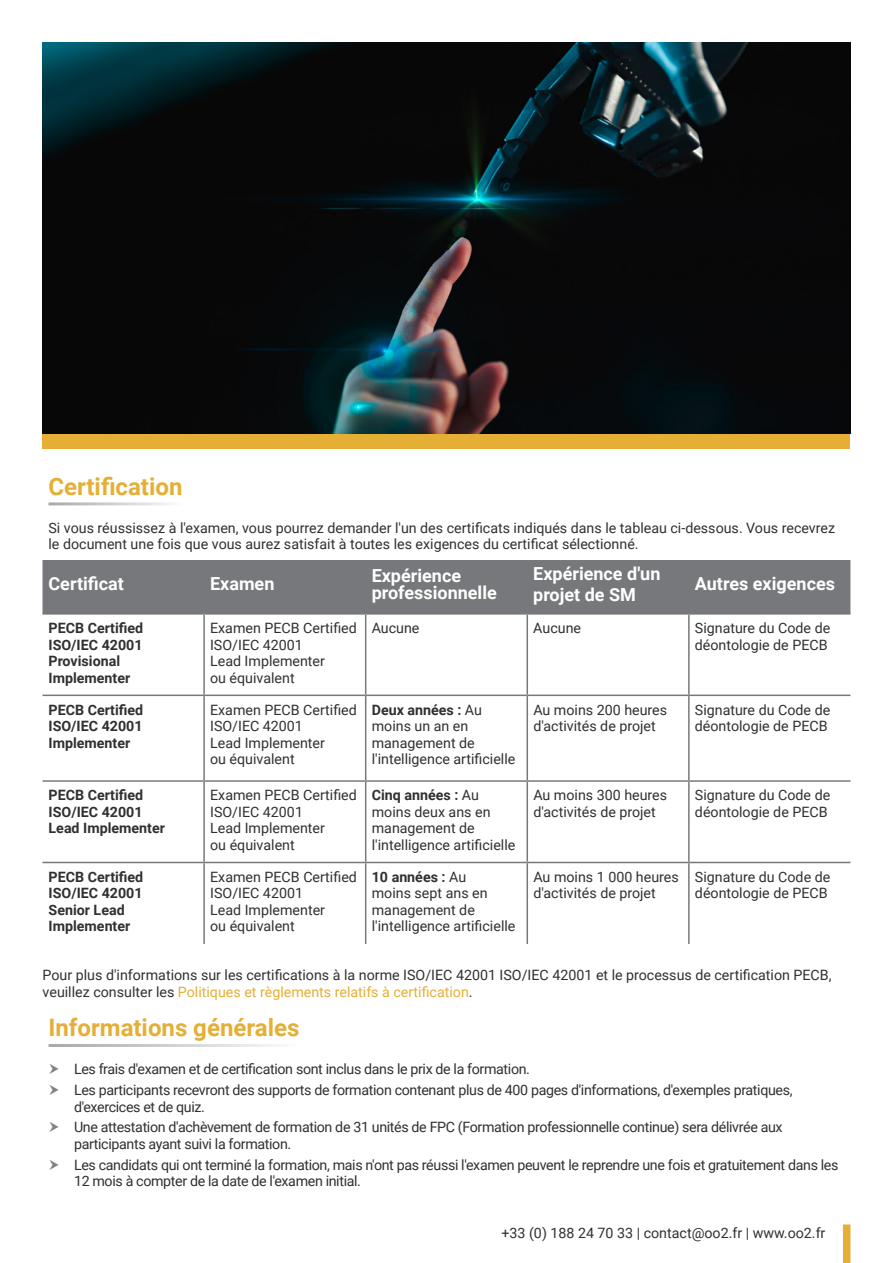
<style>
.page{position:relative;width:893px;height:1263px;background:#fff}
.page>*{position:absolute;margin:0;border:0;box-sizing:border-box;transform-origin:0 0}
.t1{font:700 24px "Roboto";color:#e5af35}
.t2{font:700 18px/16.5px "Roboto";color:#fff}
.Bullet_Points{font:14.25px/16.5px "Roboto";color:#312f30}
.Bullet_Points-2{font:14.25px/16.5px "Roboto";letter-spacing:-.025em;color:#312f30}
.t3{font:700 14.25px/16.5px "Roboto";color:#312f30}
.s1{font-weight:700}
.s2{color:#e5af35}
</style>
<div class="page">
<img style="left:43px;top:43px;width:807px;height:391px">
<div style="left:43px;top:434px;width:807px;height:14px;background:#e5af35"></div>
<div style="left:43px;top:560px;width:807px;height:53px;background:#76787b"></div>
<hr style="left:43px;top:862px;width:161px;height:1px;background:#76787b">
<hr style="left:204px;top:862px;width:162px;height:1px;background:#76787b">
<hr style="left:366px;top:862px;width:161px;height:1px;background:#76787b">
<hr style="left:527px;top:862px;width:162px;height:1px;background:#76787b">
<hr style="left:689px;top:862px;width:161px;height:1px;background:#76787b">
<hr style="left:203px;top:615px;width:2px;height:79px;background:#76787b">
<hr style="left:365px;top:615px;width:1px;height:79px;background:#76787b">
<hr style="left:526px;top:615px;width:2px;height:79px;background:#76787b">
<hr style="left:688px;top:615px;width:2px;height:79px;background:#76787b">
<hr style="left:43px;top:694px;width:161px;height:2px;background:#76787b">
<hr style="left:204px;top:694px;width:162px;height:2px;background:#76787b">
<hr style="left:203px;top:696px;width:2px;height:84px;background:#76787b">
<hr style="left:366px;top:694px;width:161px;height:2px;background:#76787b">
<hr style="left:365px;top:696px;width:1px;height:84px;background:#76787b">
<hr style="left:527px;top:694px;width:162px;height:2px;background:#76787b">
<hr style="left:526px;top:696px;width:2px;height:84px;background:#76787b">
<hr style="left:689px;top:694px;width:161px;height:2px;background:#76787b">
<hr style="left:688px;top:696px;width:2px;height:84px;background:#76787b">
<hr style="left:43px;top:780px;width:161px;height:2px;background:#76787b">
<hr style="left:204px;top:780px;width:162px;height:2px;background:#76787b">
<hr style="left:203px;top:782px;width:2px;height:80px;background:#76787b">
<hr style="left:366px;top:780px;width:161px;height:2px;background:#76787b">
<hr style="left:365px;top:782px;width:1px;height:80px;background:#76787b">
<hr style="left:527px;top:780px;width:162px;height:2px;background:#76787b">
<hr style="left:526px;top:782px;width:2px;height:80px;background:#76787b">
<hr style="left:689px;top:780px;width:161px;height:2px;background:#76787b">
<hr style="left:688px;top:782px;width:2px;height:80px;background:#76787b">
<hr style="left:203px;top:863px;width:2px;height:81px;background:#76787b">
<hr style="left:365px;top:863px;width:1px;height:81px;background:#76787b">
<hr style="left:526px;top:863px;width:2px;height:81px;background:#76787b">
<hr style="left:688px;top:863px;width:2px;height:81px;background:#76787b">
<hr style="left:43px;top:613px;width:161px;height:2px;background:#76787b">
<hr style="left:204px;top:613px;width:162px;height:2px;background:#76787b">
<hr style="left:366px;top:613px;width:161px;height:2px;background:#76787b">
<hr style="left:527px;top:613px;width:162px;height:2px;background:#76787b">
<hr style="left:689px;top:613px;width:161px;height:2px;background:#76787b">
<div style="left:843px;top:1224px;width:7px;height:39px;background:#e5af35"></div>
<p class="t1" style="left:49px;top:470px;width:135px">Certification</p>
<p class="Bullet_Points" style="left:49px;top:519px;width:788px">Si vous réussissez à l'examen, vous pourrez demander l'un des certificats indiqués dans le tableau ci-dessous. Vous recevrez le document une fois que vous aurez satisfait à toutes les exigences du certificat sélectionné.</p>
<p class="t2" style="left:49px;top:575px;width:77px">Certificat</p>
<p class="t2" style="left:210px;top:575px;width:66px">Examen</p>
<p class="t2" style="left:372px;top:567px;width:127px">Expérience professionnelle</p>
<p class="t2" style="left:533px;top:562px;width:129px;line-height:21.6px">Expérience d'un projet de SM</p>
<p class="t2" style="left:695px;top:575px;width:142px">Autres exigences</p>
<p class="t3" style="left:49px;top:619px;width:96px">PECB Certified</p>
<p class="t3" style="left:49px;top:636px;width:96px">ISO/IEC 42001</p>
<p class="t3" style="left:49px;top:652px;width:73px">Provisional</p>
<p class="t3" style="left:49px;top:669px;width:83px">Implementer</p>
<p class="Bullet_Points" style="left:210px;top:619px;width:148px">Examen PECB Certified<br>ISO/IEC 42001<br>Lead Implementer<br>ou équivalent</p>
<p class="Bullet_Points" style="left:372px;top:619px;width:49px">Aucune</p>
<p class="Bullet_Points" style="left:533px;top:619px;width:49px">Aucune</p>
<p class="Bullet_Points" style="left:695px;top:619px;width:137px">Signature du Code de déontologie de PECB</p>
<p class="t3" style="left:49px;top:701px;width:96px">PECB Certified</p>
<p class="t3" style="left:49px;top:717px;width:96px">ISO/IEC 42001</p>
<p class="t3" style="left:49px;top:734px;width:83px">Implementer</p>
<p class="Bullet_Points" style="left:210px;top:701px;width:148px">Examen PECB Certified<br>ISO/IEC 42001<br>Lead Implementer<br>ou équivalent</p>
<p class="Bullet_Points" style="left:372px;top:701px;width:145px"><span class="s1">Deux années :</span> Au moins un an en management de l'intelligence artificielle</p>
<p class="Bullet_Points" style="left:533px;top:701px;width:135px">Au moins 200 heures d'activités de projet</p>
<p class="Bullet_Points" style="left:695px;top:701px;width:137px">Signature du Code de déontologie de PECB</p>
<p class="t3" style="left:49px;top:786px;width:118px">PECB Certified<br>ISO/IEC 42001<br>Lead Implementer</p>
<p class="Bullet_Points" style="left:210px;top:786px;width:148px">Examen PECB Certified<br>ISO/IEC 42001<br>Lead Implementer<br>ou équivalent</p>
<p class="Bullet_Points" style="left:372px;top:786px;width:145px"><span class="s1">Cinq années :</span> Au moins deux ans en management de l'intelligence artificielle</p>
<p class="Bullet_Points" style="left:533px;top:786px;width:135px">Au moins 300 heures d'activités de projet</p>
<p class="Bullet_Points" style="left:695px;top:786px;width:137px">Signature du Code de déontologie de PECB</p>
<p class="t3" style="left:49px;top:868px;width:96px">PECB Certified</p>
<p class="t3" style="left:49px;top:884px;width:96px">ISO/IEC 42001</p>
<p class="t3" style="left:49px;top:901px;width:78px">Senior Lead</p>
<p class="t3" style="left:49px;top:917px;width:83px">Implementer</p>
<p class="Bullet_Points" style="left:210px;top:868px;width:148px">Examen PECB Certified<br>ISO/IEC 42001<br>Lead Implementer<br>ou équivalent</p>
<p class="Bullet_Points" style="left:372px;top:868px;width:145px"><span class="s1">10 années :</span> Au<br>moins sept ans en management de l'intelligence artificielle</p>
<p class="Bullet_Points" style="left:533px;top:868px;width:147px">Au moins 1 000 heures d'activités de projet</p>
<p class="Bullet_Points" style="left:695px;top:868px;width:137px">Signature du Code de déontologie de PECB</p>
<p class="Bullet_Points" style="left:43px;top:966px;width:790px">Pour plus d'informations sur les certifications à la norme ISO/IEC 42001 ISO/IEC 42001 et le processus de certification PECB, veuillez consulter les <span class="s2">Politiques et règlements relatifs à certification</span>.</p>
<p class="t1" style="left:49px;top:1011px;width:252px">Informations générales</p>
<p class="Bullet_Points-2" style="left:74px;top:1060px;width:458px">Les frais d'examen et de certification sont inclus dans le prix de la formation.</p>
<p class="Bullet_Points-2" style="left:74px;top:1081px;width:720px">Les participants recevront des supports de formation contenant plus de 400 pages d'informations, d'exemples pratiques, d'exercices et de quiz.</p>
<p class="Bullet_Points-2" style="left:74px;top:1118px;width:710px">Une attestation d'achèvement de formation de 31 unités de FPC (Formation professionnelle continue) sera délivrée aux participants ayant suivi la formation.</p>
<p class="Bullet_Points-2" style="left:74px;top:1156px;width:766px">Les candidats qui ont terminé la formation, mais n'ont pas réussi l'examen peuvent le reprendre une fois et gratuitement dans les<br>12 mois à compter de la date de l'examen initial.</p>
<p class="Bullet_Points" style="left:501px;top:1224px;width:325px">+33 (0) 188 24 70 33 | contact@oo2.fr | www.oo2.fr</p>
</div>
